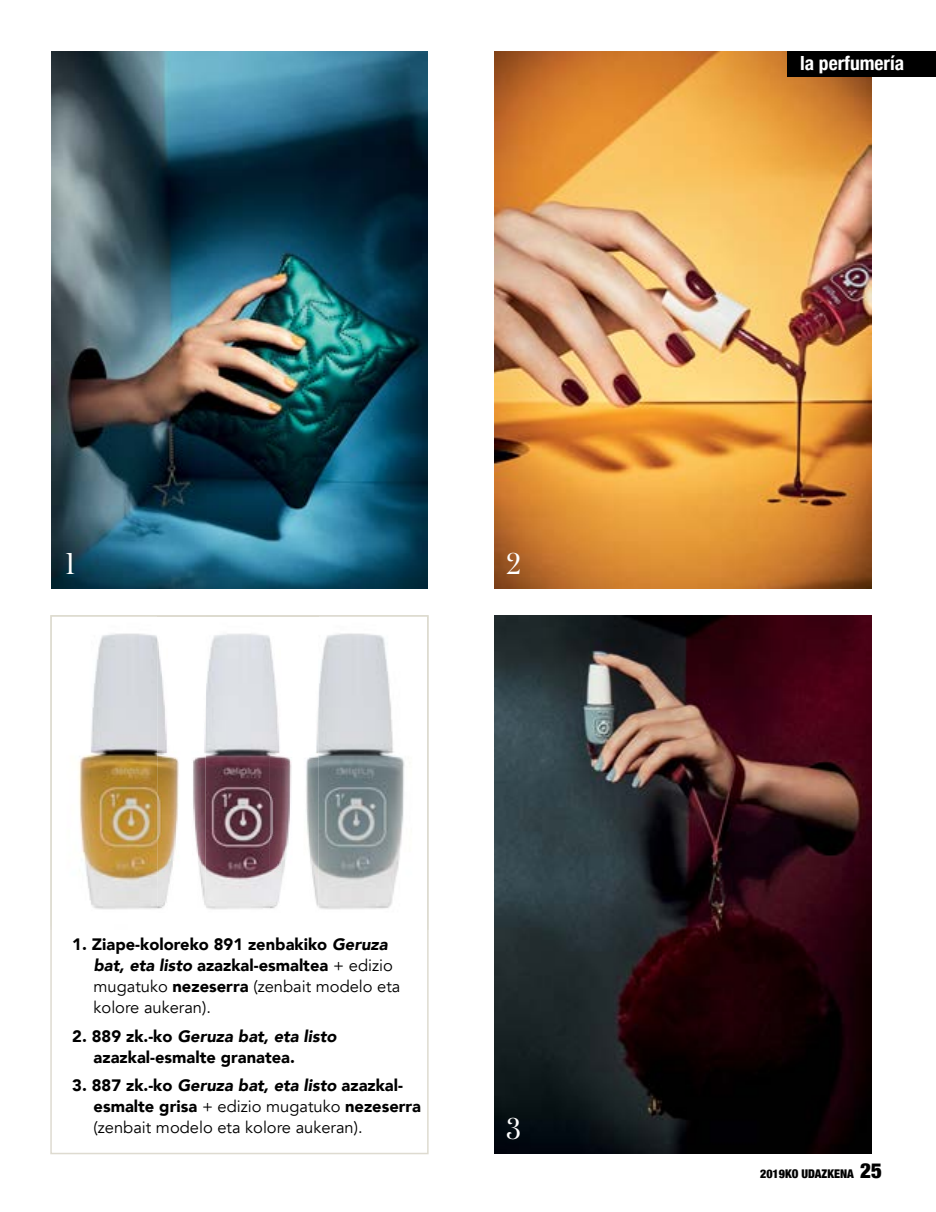
<style>
.page{position:relative;width:936px;height:1212px;background:#fff}
.page>*{position:absolute;margin:0;border:0;box-sizing:border-box;transform-origin:0 0}
.t1{font:30px "Domaine Disp Nar";color:#fff}
.t2{font:700 condensed 19.5px "Helvetica Neue";color:#fff}
.t3{font:900 16.5px/21px "Avenir";color:#000}
.t4{font:16.5px/21px "Avenir";color:#000}
.t5{font:900 condensed 12px "Helvetica Neue";color:#000}
.s1{font-style:italic}
.s2{font-weight:400}
.s3{font-weight:900}
.s4{font-weight:900;font-style:italic}
.s5{font-size:21px}
</style>
<div class="page">
<svg style="left:50px;top:930px;width:378px;height:224px"></svg>
<img style="left:494px;top:51px;width:377px;height:538px">
<div style="left:787px;top:51px;width:148px;height:26px;background:#000"></div>
<img style="left:51px;top:51px;width:377px;height:538px">
<img style="left:494px;top:616px;width:377px;height:537px">
<img style="left:50px;top:615px;width:107px;height:315px">
<img style="left:428px;top:615px;width:1px;height:315px">
<img style="left:318px;top:615px;width:110px;height:315px">
<img style="left:206px;top:633px;width:64px;height:277px">
<img style="left:157px;top:615px;width:49px;height:294px">
<img style="left:270px;top:615px;width:48px;height:294px">
<h1 class="t1" style="left:65px;top:545px;width:11px">1</h1>
<h1 class="t1" style="left:506px;top:545px;width:15px">2</h1>
<p class="t3" style="left:94px;top:933px;width:308px;text-indent:-21px">1. Ziape-koloreko 891 zenbakiko <span class="s1">Geruza bat, eta listo</span> azazkal-esmaltea <span class="s2">+ edizio mugatuko</span> nezeserra <span class="s2">(zenbait modelo eta kolore aukeran).</span></p>
<p class="t3" style="left:94px;top:1025px;width:244px;text-indent:-21px">2. 889 zk.-ko <span class="s1">Geruza bat, eta listo </span>azazkal-esmalte granatea.</p>
<p class="t4" style="left:94px;top:1075px;width:329px;text-indent:-21px"><span class="s3">3. 887 zk.-ko</span> <span class="s4">Geruza bat, eta listo</span> <span class="s3">azazkal&shy;esmalte grisa</span> + edizio mugatuko <span class="s3">nezeserra </span>(zenbait modelo eta kolore aukeran).</p>
<h1 class="t1" style="left:507px;top:1110px;width:15px">3</h1>
<p class="t2" style="left:800px;top:47px;width:105px">la perfumería</p>
<p class="t5" style="left:760px;top:1164px;width:123px">2019KO UDAZKENA <span class="s5">25</span></p>
</div>
